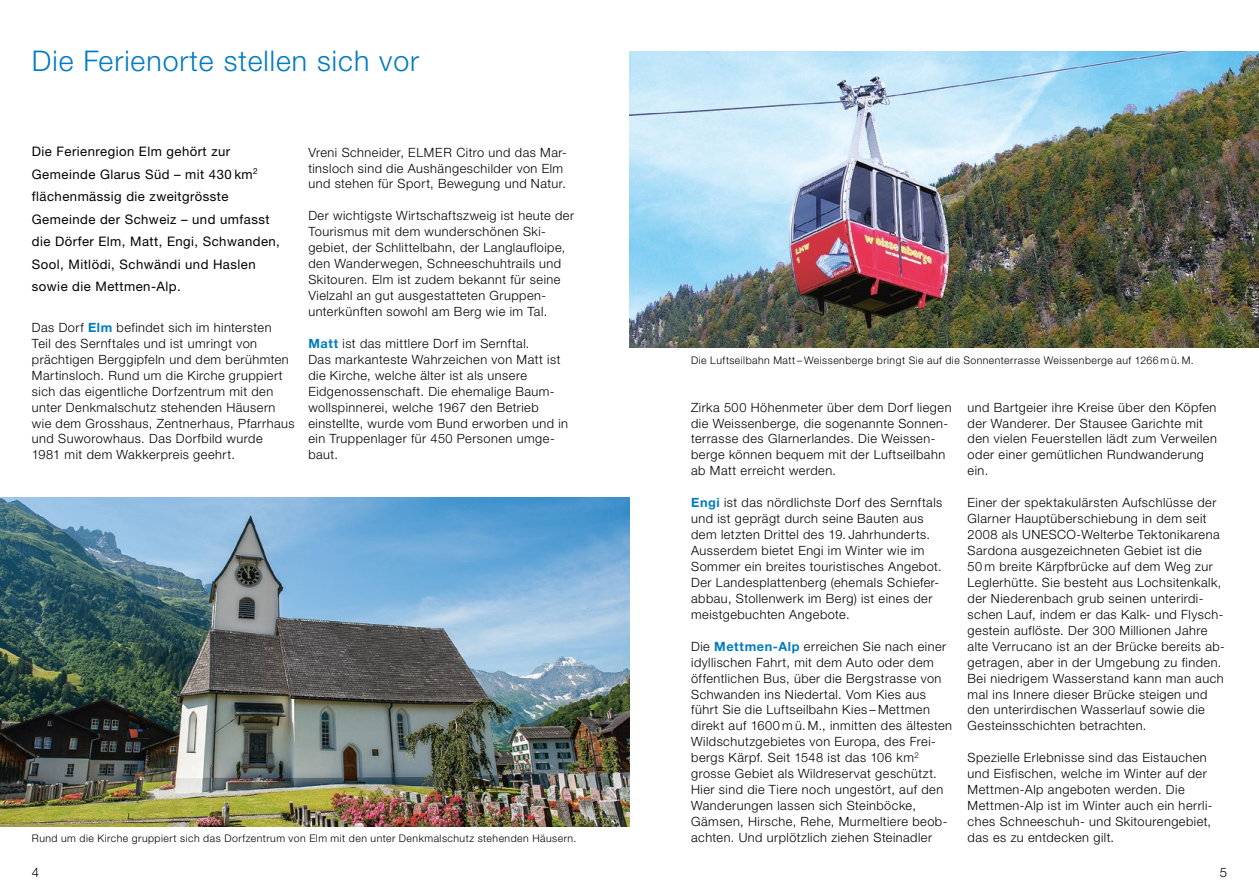
<style>
.page{position:relative;width:1259px;height:893px;background:#fff}
.page>*{position:absolute;margin:0;border:0;box-sizing:border-box;transform-origin:0 0}
.t1{font:300 28.5px "Helvetica Neue LT Pro";letter-spacing:.035em;color:#007bc0}
.t2{font:13.2px/22.5px "Helvetica Neue LT Pro";letter-spacing:.035em;color:#000}
.t3{font:300 13.2px "Helvetica Neue LT Pro";color:#000}
.t4{font:300 12.75px/15.9px "Helvetica Neue LT Pro";letter-spacing:.04em;color:#000}
.t5{font:300 10.5px "Helvetica Neue LT Pro";letter-spacing:.045em;color:#000}
.s1{font-weight:700;color:#007bc0}
</style>
<div class="page">
<img style="left:629px;top:51px;width:630px;height:297px">
<img style="left:0;top:497px;width:629px;height:329px">
<h1 class="t1" style="left:32px;top:44px;width:389px">Die Ferienorte stellen sich vor</h1>
<p class="t2" style="left:32px;top:140px;width:249px">Die Ferienregion Elm gehört zur<br>Gemeinde Glarus Süd – mit 430 km<sup>2 </sup>flächenmässig die zweitgrösste<br>Gemeinde der Schweiz – und umfasst die Dörfer Elm, Matt, Engi, Schwanden,<br>Sool, Mitlödi, Schwändi und Haslen sowie die Mettmen-Alp.</p>
<p class="t4" style="left:32px;top:319px;width:264px">Das Dorf <span class="s1">Elm</span> befindet sich im hintersten<br>Teil des Sernftales und ist umringt von prächtigen Berggipfeln und dem berühmten Martinsloch. Rund um die Kirche gruppiert sich das eigentliche Dorfzentrum mit den unter Denkmalschutz stehenden Häusern wie dem Grosshaus, Zentnerhaus, Pfarrhaus und Suworowhaus. Das Dorfbild wurde<br>1981 mit dem Wakkerpreis geehrt.</p>
<p class="t4" style="left:308px;top:144px;width:260px">Vreni Schneider, ELMER Citro und das Mar&shy;tinsloch sind die Aushängeschilder von Elm und stehen für Sport, Bewegung und Natur.</p>
<p class="t4" style="left:308px;top:208px;width:267px">Der wichtigste Wirtschaftszweig ist heute der Tourismus mit dem wunderschönen Ski&shy;gebiet, der Schlittelbahn, der Langlaufloipe, den Wanderwegen, Schneeschuhtrails und Skitouren. Elm ist zudem bekannt für seine Vielzahl an gut ausgestatteten Gruppen&shy;unterkünften sowohl am Berg wie im Tal.</p>
<p class="t4" style="left:308px;top:335px;width:261px"><span class="s1">Matt</span> ist das mittlere Dorf im Sernftal.<br>Das markanteste Wahrzeichen von Matt ist die Kirche, welche älter ist als unsere Eidgenossenschaft. Die ehemalige Baum&shy;wollspinnerei, welche 1967 den Betrieb einstellte, wurde vom Bund erworben und in ein Truppenlager für 450 Personen umge&shy;baut.</p>
<p class="t5" style="left:691px;top:354px;width:504px">Die Luftseilbahn Matt – Weissenberge bringt Sie auf die Sonnenterrasse Weissenberge auf 1266 m ü. M.</p>
<p class="t4" style="left:691px;top:399px;width:262px">Zirka 500 Höhenmeter über dem Dorf liegen die Weissenberge, die sogenannte Sonnen&shy;terrasse des Glarnerlandes. Die Weissen&shy;berge können bequem mit der Luftseilbahn ab Matt erreicht werden.</p>
<p class="t4" style="left:691px;top:494px;width:253px"><span class="s1">Engi</span> ist das nördlichste Dorf des Sernftals und ist geprägt durch seine Bauten aus dem letzten Drittel des 19. Jahrhunderts.<br>Ausserdem bietet Engi im Winter wie im Sommer ein breites touristisches Angebot.<br>Der Landesplattenberg (ehemals Schiefer&shy;abbau, Stollenwerk im Berg) ist eines der meistgebuchten Angebote.</p>
<p class="t4" style="left:691px;top:638px;width:262px">Die <span class="s1">Mettmen-Alp</span> erreichen Sie nach einer idyllischen Fahrt, mit dem Auto oder dem öffentlichen Bus, über die Bergstrasse von Schwanden ins Niedertal. Vom Kies aus führt Sie die Luftseilbahn Kies – Mettmen direkt auf 1600 m ü. M., inmitten des ältesten Wildschutzgebietes von Europa, des Frei&shy;bergs Kärpf. Seit 1548 ist das 106 km<sup>2 </sup>grosse Gebiet als Wildreservat geschützt.<br>Hier sind die Tiere noch ungestört, auf den Wanderungen lassen sich Steinböcke, Gämsen, Hirsche, Rehe, Murmeltiere beob&shy;achten. Und urplötzlich ziehen Steinadler</p>
<p class="t4" style="left:967px;top:399px;width:251px">und Bartgeier ihre Kreise über den Köpfen der Wanderer. Der Stausee Garichte mit den vielen Feuerstellen lädt zum Verweilen oder einer gemütlichen Rundwanderung ein.</p>
<p class="t4" style="left:967px;top:494px;width:259px">Einer der spektakulärsten Aufschlüsse der Glarner Hauptüberschiebung in dem seit 2008 als UNESCO-Welterbe Tektonikarena Sardona ausgezeichneten Gebiet ist die<br>50 m breite Kärpfbrücke auf dem Weg zur Leglerhütte. Sie besteht aus Lochsitenkalk, der Niederenbach grub seinen unterirdi&shy;schen Lauf, indem er das Kalk- und Flysch&shy;gestein auflöste. Der 300 Millionen Jahre alte Verrucano ist an der Brücke bereits ab&shy;getragen, aber in der Umgebung zu finden.<br>Bei niedrigem Wasserstand kann man auch mal ins Innere dieser Brücke steigen und den unterirdischen Wasserlauf sowie die Gesteinsschichten betrachten.</p>
<p class="t4" style="left:967px;top:749px;width:246px">Spezielle Erlebnisse sind das Eistauchen und Eisfischen, welche im Winter auf der Mettmen-Alp angeboten werden. Die Mettmen-Alp ist im Winter auch ein herrli&shy;ches Schneeschuh- und Skitourengebiet, das es zu entdecken gilt.</p>
<p class="t5" style="left:32px;top:832px;width:546px">Rund um die Kirche gruppiert sich das Dorfzentrum von Elm mit den unter Denkmalschutz stehenden Häusern.</p>
<p class="t3" style="left:32px;top:864px;width:9px">4</p>
<p class="t3" style="left:1219px;top:864px;width:9px">5</p>
</div>
